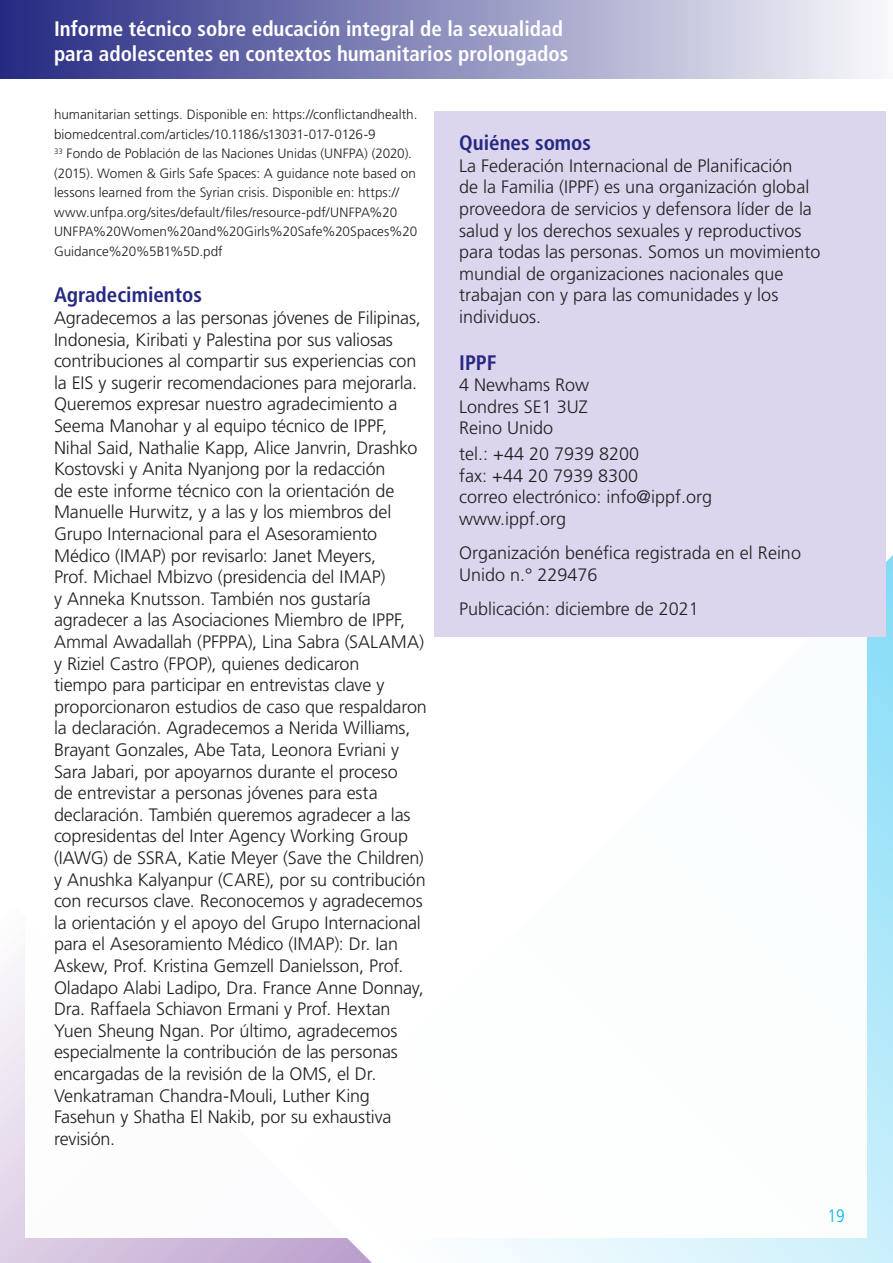
<style>
.page{position:relative;width:893px;height:1263px;background:#fff}
.page>*{position:absolute;margin:0;border:0;box-sizing:border-box;transform-origin:0 0}
.t1{font:700 condensed 21px/25.2px "Frutiger LT Std";color:#fff}
.heading_3{font:700 condensed 21px "Frutiger LT Std";color:#252982}
.heading_3-2{font:300 18px/21.6px "Frutiger LT Std";letter-spacing:-.01em;color:#231f20}
.t2{font:300 condensed 18px "Frutiger LT Std";color:#00b6ef}
.heading_2{font:300 13.5px/19.5px "Frutiger LT Std";letter-spacing:.005em;color:#231f20}
</style>
<div class="page">
<svg style="left:473px;top:542px;width:420px;height:721px;background:#c0ecfa"></svg>
<svg style="left:0;top:959px;width:372px;height:304px;background:#dbcde4"></svg>
<div style="left:0;top:0;width:893px;height:79px;background:linear-gradient(to right,#252982,#f9f9fb)"></div>
<div style="left:26px;top:109px;width:841px;height:1128px;background:#fff"></div>
<div style="left:434px;top:112px;width:451px;height:525px;background:#dcd5ee"></div>
<p class="t1" style="left:54px;top:16px;width:516px">Informe técnico sobre educación integral de la sexualidad para adolescentes en contextos humanitarios prolongados</p>
<p class="heading_2" style="left:54px;top:105px;width:365px">humanitarian settings. Disponible en: https://conflictandhealth. biomedcentral.com/articles/10.1186/s13031-017-0126-9<br><sup>33</sup> Fondo de Población de las Naciones Unidas (UNFPA) (2020). (2015). Women &amp; Girls Safe Spaces: A guidance note based on lessons learned from the Syrian crisis. Disponible en: https:// www.unfpa.org/sites/default/files/resource-pdf/UNFPA%20<br>UNFPA%20Women%20and%20Girls%20Safe%20Spaces%20<br>Guidance%20%5B1%5D.pdf</p>
<p class="heading_3" style="left:54px;top:283px;width:149px">Agradecimientos</p>
<p class="heading_3-2" style="left:54px;top:307px;width:374px">Agradecemos a las personas jóvenes de Filipinas, Indonesia, Kiribati y Palestina por sus valiosas contribuciones al compartir sus experiencias con la EIS y sugerir recomendaciones para mejorarla.<br>Queremos expresar nuestro agradecimiento a Seema Manohar y al equipo técnico de IPPF, Nihal Said, Nathalie Kapp, Alice Janvrin, Drashko Kostovski y Anita Nyanjong por la redacción<br>de este informe técnico con la orientación de Manuelle Hurwitz, y a las y los miembros del Grupo Internacional para el Asesoramiento Médico (IMAP) por revisarlo: Janet Meyers,<br>Prof. Michael Mbizvo (presidencia del IMAP)<br>y Anneka Knutsson. También nos gustaría agradecer a las Asociaciones Miembro de IPPF, Ammal Awadallah (PFPPA), Lina Sabra (SALAMA) y Riziel Castro (FPOP), quienes dedicaron<br>tiempo para participar en entrevistas clave y proporcionaron estudios de caso que respaldaron la declaración. Agradecemos a Nerida Williams, Brayant Gonzales, Abe Tata, Leonora Evriani y Sara Jabari, por apoyarnos durante el proceso<br>de entrevistar a personas jóvenes para esta declaración. También queremos agradecer a las copresidentas del Inter Agency Working Group (IAWG) de SSRA, Katie Meyer (Save the Children) y Anushka Kalyanpur (CARE), por su contribución con recursos clave. Reconocemos y agradecemos la orientación y el apoyo del Grupo Internacional para el Asesoramiento Médico (IMAP): Dr. Ian Askew, Prof. Kristina Gemzell Danielsson, Prof.<br>Oladapo Alabi Ladipo, Dra. France Anne Donnay, Dra. Raffaela Schiavon Ermani y Prof. Hextan Yuen Sheung Ngan. Por último, agradecemos especialmente la contribución de las personas encargadas de la revisión de la OMS, el Dr.<br>Venkatraman Chandra-Mouli, Luther King Fasehun y Shatha El Nakib, por su exhaustiva revisión.</p>
<p class="heading_3" style="left:459px;top:130px;width:133px">Quiénes somos</p>
<p class="heading_3-2" style="left:459px;top:155px;width:363px">La Federación Internacional de Planificación<br>de la Familia (IPPF) es una organización global proveedora de servicios y defensora líder de la salud y los derechos sexuales y reproductivos para todas las personas. Somos un movimiento mundial de organizaciones nacionales que trabajan con y para las comunidades y los individuos.</p>
<p class="heading_3" style="left:459px;top:350px;width:39px">IPPF</p>
<p class="heading_3-2" style="left:459px;top:374px;width:132px;text-align:justify">4 Newhams Row Londres SE1 3UZ Reino Unido</p>
<p class="heading_3-2" style="left:459px;top:443px;width:254px">tel.: +44 20 7939 8200<br>fax: +44 20 7939 8300<br>correo electrónico: info@ippf.org www.ippf.org</p>
<p class="heading_3-2" style="left:459px;top:543px;width:343px">Organización benéfica registrada en el Reino<br>Unido n.° 229476</p>
<p class="heading_3-2" style="left:459px;top:599px;width:241px">Publicación: diciembre de 2021</p>
<p class="t2" style="left:827px;top:1205px;width:19px">19</p>
</div>
